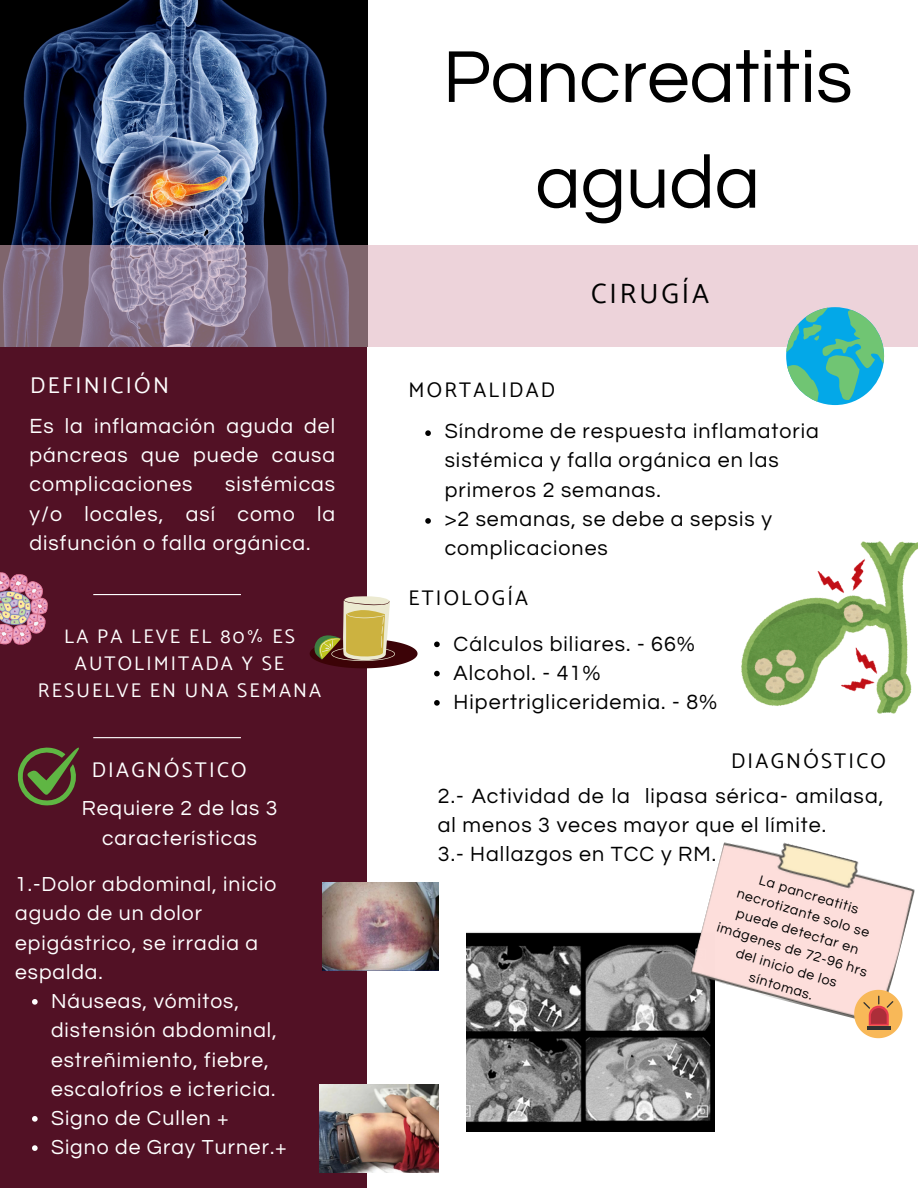
<style>
.page{position:relative;width:918px;height:1188px;background:#fff}
.page>*{position:absolute;margin:0;border:0;box-sizing:border-box;transform-origin:0 0}
.t1{font:76.35px/105.8px "Questrial";color:#000;text-align:center}
.t2{font:27.9px "Catamaran";letter-spacing:.105em;color:#000}
.t3{font:22.8px "Catamaran";letter-spacing:.105em;color:#fff}
.t4{font:21.45px/29.2px "Questrial";letter-spacing:.045em;color:#000}
.t5{font:21.3px/29.2px "Questrial";letter-spacing:.045em;color:#000}
.t6{font:21.3px/29.2px "Questrial";letter-spacing:.045em;color:#fff;text-align:justify}
.t7{font:21.3px "Catamaran";letter-spacing:.105em;color:#fff}
.t8{font:21.3px "Catamaran";letter-spacing:.105em;color:#000}
.t9{font:21.15px/29.2px "Questrial";letter-spacing:.045em;color:#fff}
.t10{font:21.15px "Catamaran";letter-spacing:.105em;color:#000}
.t11{font:19.8px/27px "Catamaran";letter-spacing:.105em;color:#fff;text-align:center}
.t12{font:14.1px/19.2px "Questrial";color:#000;text-align:center}
</style>
<div class="page">
<div style="left:0;top:0;width:367px;height:1188px;background:#521125"></div>
<hr style="left:93px;top:594px;width:148px;height:1px;background:#fff">
<hr style="left:93px;top:737px;width:148px;height:1px;background:#fff">
<img style="left:0;top:0;width:367px;height:245px">
<svg style="left:0;top:245px;width:918px;height:102px;background:#c3acb8"></svg>
<img style="left:0;top:572px;width:47px;height:72px">
<svg style="left:786px;top:307px;width:98px;height:98px;background:#5cbfc0"></svg>
<img style="left:742px;top:541px;width:176px;height:173px">
<svg style="left:310px;top:596px;width:108px;height:72px"></svg>
<svg style="left:17px;top:747px;width:62px;height:59px"></svg>
<img style="left:323px;top:883px;width:115px;height:88px">
<img style="left:320px;top:1084px;width:118px;height:89px">
<img style="left:466px;top:932px;width:249px;height:200px">
<svg style="left:425px;top:430px;width:6px;height:6px"></svg>
<svg style="left:425px;top:518px;width:6px;height:6px"></svg>
<svg style="left:434px;top:642px;width:6px;height:5px"></svg>
<svg style="left:434px;top:671px;width:6px;height:5px"></svg>
<svg style="left:434px;top:700px;width:6px;height:6px"></svg>
<svg style="left:32px;top:999px;width:6px;height:6px"></svg>
<svg style="left:32px;top:1116px;width:6px;height:6px"></svg>
<svg style="left:32px;top:1145px;width:6px;height:6px"></svg>
<img style="left:690px;top:842px;width:225px;height:183px">
<svg style="left:854px;top:990px;width:49px;height:48px;background:#e5a974"></svg>
<h3 class="t3" style="left:30px;top:372px;width:141px">DEFINICIÓN</h3>
<p class="t6" style="left:30px;top:412px;width:307px">Es la inflamación aguda del páncreas que puede causa complicaciones</p>
<p class="t6" style="left:30px;top:470px;width:307px;text-indent:196px">sistémicas y/o locales, así como la disfunción o falla orgánica.</p>
<h2 class="t11" style="left:38px;top:623px;width:285px">LA PA LEVE EL 80% ES<br>AUTOLIMITADA Y SE<br>RESUELVE EN UNA SEMANA</h2>
<h3 class="t7" style="left:92px;top:757px;width:156px">DIAGNÓSTICO</h3>
<p class="t9" style="left:82px;top:794px;width:197px;text-align:center">Requiere 2 de las 3 características</p>
<p class="t9" style="left:15px;top:870px;width:263px">1.-Dolor abdominal, inicio agudo de un dolor epigástrico, se irradia a espalda.</p>
<p class="t9" style="left:51px;top:987px;width:227px">Náuseas, vómitos, distensión abdominal, estreñimiento, fiebre, escalofríos e ictericia.</p>
<h3 class="t9" style="left:51px;top:1104px;width:179px">Signo de Cullen +</h3>
<h4 class="t9" style="left:51px;top:1133px;width:237px">Signo de Gray Turner.+</h4>
<p class="t1" style="left:443px;top:26px;width:411px">Pancreatitis aguda</p>
<p class="t2" style="left:591px;top:277px;width:120px">CIRUGÍA</p>
<h3 class="t10" style="left:408px;top:378px;width:148px">MORTALIDAD</h3>
<h4 class="t5" style="left:445px;top:417px;width:376px">Síndrome de respuesta inflamatoria sistémica y falla orgánica en las primeros 2 semanas.</h4>
<h4 class="t5" style="left:445px;top:505px;width:329px">&gt;2 semanas, se debe a sepsis y complicaciones</h4>
<p class="t10" style="left:408px;top:586px;width:121px">ETIOLOGÍA</p>
<p class="t4" style="left:454px;top:629px;width:243px">Cálculos biliares. - 66%</p>
<p class="t4" style="left:454px;top:659px;width:148px">Alcohol. - 41%</p>
<p class="t4" style="left:454px;top:688px;width:265px">Hipertrigliceridemia. - 8%</p>
<p class="t8" style="left:731px;top:749px;width:156px">DIAGNÓSTICO</p>
<h1 class="t4" style="left:438px;top:782px;width:447px">2.- Actividad de la lipasa sérica- amilasa, al menos 3 veces mayor que el límite.<br>3.- Hallazgos en TCC y RM.</h1>
<p class="t12" style="left:737px;top:863px;width:158px;rotate:17deg">La pancreatitis necrotizante solo se puede detectar en imágenes de 72-96 hrs del inicio de los síntomas.</p>
</div>
